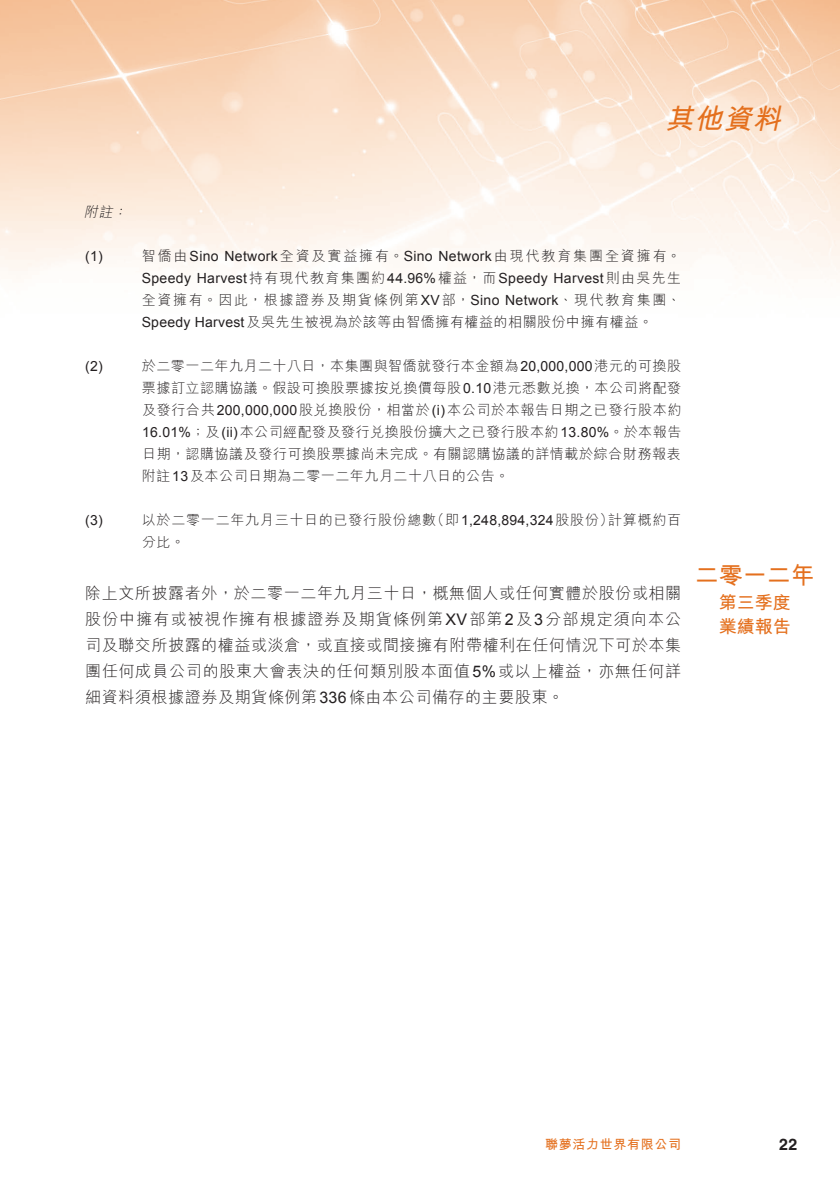
<style>
.page{position:relative;width:840px;height:1191px;background:#fff}
.page>*{position:absolute;margin:0;border:0;box-sizing:border-box;transform-origin:0 0}
.t1{font:italic 700 28px "M Hei HK";color:#e4701e}
.t2{font:700 24px "M Hei HK";color:#e4701e}
.t3{font:700 18px/24px "M Hei HK";color:#e4701e}
.t4{font:300 16px/26px "M Hei HK";letter-spacing:.035em;color:#231f20;text-align:justify}
.t5{font:700 16px "Helvetica LT Std";color:#231f20}
.t6{font:300 14px/22px "M Hei HK";letter-spacing:.045em;color:#231f20}
.t7{font:14px "Arial";letter-spacing:.025em;color:#231f20}
.t8{font:300 14px "M Hei HK";letter-spacing:.135em;color:#231f20}
.t9{font:italic 300 14px "M Hei HK";color:#231f20}
.t10{font:700 13px "M Hei HK";letter-spacing:.05em;color:#e4701e}
.s1{font-family:"Arial";font-weight:400}
.s2{font-family:"M Hei HK";font-weight:300}
</style>
<div class="page">
<img style="left:1px;top:0;width:838px;height:275px">
<img style="left:0;top:0;width:1px;height:1191px">
<h1 class="t1" style="left:665px;top:98px;width:125px">其他資料</h1>
<p class="t9" style="left:84px;top:204px;width:33px">附註</p>
<p class="t9" style="left:113px;top:204px;width:18px">：</p>
<p class="t7" style="left:85px;top:247px;width:19px">)1(</p>
<p class="t7" style="left:85px;top:356px;width:19px">)2(</p>
<p class="t7" style="left:85px;top:511px;width:19px">)3(</p>
<p class="t8" style="left:142px;top:248px;width:540px">智僑由<span class="s1">Sino Network</span>全資及實益擁有。<span class="s1">Sino Network</span>由現代教育集團全資擁有。</p>
<p class="t7" style="left:142px;top:269px;width:540px">Speedy Harvest<span class="s2">持有現代教育集團約</span> 44.96%<span class="s2">權益，而</span>Speedy Harvest<span class="s2">則由吳先生</span></p>
<p class="t6" style="left:142px;top:288px;width:540px">全資擁有。因此，根據證券及期貨條例第<span class="s1">XV</span>部，<span class="s1">Sino Network</span>、現代教育集團、<br><span class="s1">Speedy Harvest</span>及吳先生被視為於該等由智僑擁有權益的相關股份中擁有權益。</p>
<p class="t6" style="left:142px;top:354px;width:540px">於二零一二年九月二十八日，本集團與智僑就發行本金額為<span class="s1">20,000,000</span>港元的可換股</p>
<p class="t6" style="left:142px;top:376px;width:541px;text-align:justify">票據訂立認購協議。假設可換股票據按兌換價每股<span class="s1">0.10</span>港元悉數兌換，本公司將配發及發行合共<span class="s1">200,000,000</span>股兌換股份，相當於 <span class="s1">)i(</span> 本公司於本報告日期之已發行股本約<span class="s1">16.01%</span>；及 <span class="s1">)i i(</span> 本公司經配發及發行兌換股份擴大之已發行股本約<span class="s1">13.80%</span>。於本報告日期，認購協議及發行可換股票據尚未完成。有關認購協議的詳情載於綜合財務報表附註<span class="s1">13</span>及本公司日期為二零一二年九月二十八日的公告。</p>
<p class="t6" style="left:607px;top:508px;width:74px">計算概約百</p>
<p class="t7" style="left:430px;top:511px;width:184px"><span class="s2">（即</span>1,248,894,324<span class="s2">股股份）</span></p>
<p class="t6" style="left:142px;top:508px;width:296px">以於二零一二年九月三十日的已發行股份總數</p>
<p class="t6" style="left:142px;top:530px;width:44px">分比。</p>
<p class="t4" style="left:85px;top:579px;width:597px">除上文所披露者外，於二零一二年九月三十日，概無個人或任何實體於股份或相關股份中擁有或被視作擁有根據證券及期貨條例第<span class="s1">XV</span>部第<span class="s1">2</span>及<span class="s1">3</span>分部規定須向本公司及聯交所披露的權益或淡倉，或直接或間接擁有附帶權利在任何情況下可於本集團任何成員公司的股東大會表決的任何類別股本面值<span class="s1">5%</span>或以上權益，亦無任何詳細資料須根據證券及期貨條例第<span class="s1">336</span>條由本公司備存的主要股東。</p>
<h2 class="t2" style="left:694px;top:558px;width:121px">二零一二年</h2>
<p class="t3" style="left:718px;top:588px;width:73px">第三季度業績報告</p>
<p class="t10" style="left:544px;top:1134px;width:137px">聯夢活力世界有限公司</p>
<p class="t5" style="left:778px;top:1135px;width:20px">22</p>
</div>
